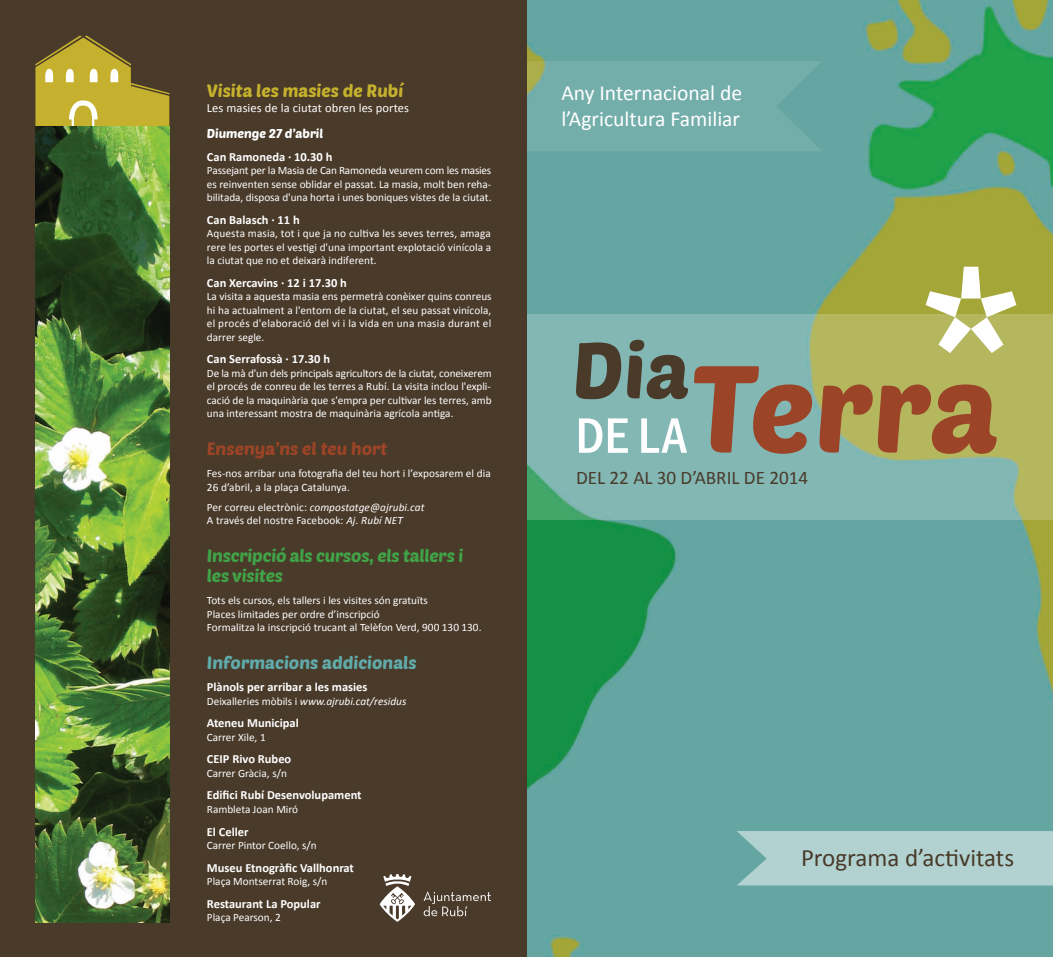
<style>
.page{position:relative;width:1053px;height:957px;background:#fff}
.page>*{position:absolute;margin:0;border:0;box-sizing:border-box;transform-origin:0 0}
.t1{font:121.62px "Poetsen One";color:#9c4427}
.t2{font:77.75px "Poetsen One";color:#493a2a}
.t3{font:500 condensed 51.62px "Franklin Gothic";color:#fff}
.t4{font:25px "Calibri";color:#493a2a}
.t5{font:21.62px/25.9px "Calibri";color:#fff}
.t6{font:19.12px "Calibri";color:#493a2a}
.t7{font:17.5px/20px "Poetsen One";letter-spacing:-.015em;color:#41a247}
.t8{font:17.5px "Poetsen One";color:#60aaaa}
.t9{font:17.5px "Poetsen One";color:#c5b12d}
.t10{font:17.5px "Poetsen One";color:#9c4427}
.t11{font:700 12.5px "Calibri";color:#fff}
.t12{font:12.5px/26.2px "Calibri";letter-spacing:.01em;color:#fff}
.t13{font:11.25px/13.5px "Calibri";color:#fff;text-align:justify}
.t14{font:italic 11.25px "Calibri";color:#fff}
.s1{font-family:"Poetsen One"}
.s2{font-style:italic}
.s3{font-style:normal}
</style>
<div class="page">
<img style="left:526px;top:0;width:526px;height:957px">
<svg style="left:526px;top:314px;width:526px;height:205px;background:#91b698"></svg>
<svg style="left:526px;top:61px;width:295px;height:90px;background:#73ada8"></svg>
<div style="left:736px;top:831px;width:316px;height:54px;background:#b1d2d0"></div>
<svg style="left:925px;top:267px;width:91px;height:86px"></svg>
<div style="left:0;top:0;width:526px;height:957px;background:#493a2a"></div>
<svg style="left:35px;top:35px;width:134px;height:91px"></svg>
<svg style="left:379px;top:874px;width:36px;height:48px"></svg>
<svg style="left:423px;top:891px;width:68px;height:26px"></svg>
<img style="left:35px;top:126px;width:134px;height:796px">
<p class="t9" style="left:207px;top:79px;width:198px">Visita les masies de Rubí</p>
<p class="t12" style="left:207px;top:94px;width:204px">Les masies de la ciutat obren les portes<br><span class="s1">Diumenge 27 d’abril</span></p>
<p class="t11" style="left:207px;top:149px;width:127px">Can Ramoneda · 10.30 h</p>
<p class="t13" style="left:207px;top:163px;width:286px">Passejant per la Masia de Can Ramoneda veurem com les masies es reinventen sense oblidar el passat. La masia, molt ben reha&shy;bilitada, disposa d'una horta i unes boniques vistes de la ciutat.</p>
<p class="t11" style="left:207px;top:212px;width:94px">Can Balasch · 11 h</p>
<p class="t13" style="left:207px;top:226px;width:286px">Aquesta masia, tot i que ja no cultiva les seves terres, amaga rere les portes el vestigi d'una important explotació vinícola a la ciutat que no et deixarà indiferent.</p>
<p class="t11" style="left:207px;top:275px;width:141px">Can Xercavins · 12 i 17.30 h</p>
<p class="t13" style="left:207px;top:289px;width:286px">La visita a aquesta masia ens permetrà conèixer quins conreus hi ha actualment a l'entorn de la ciutat, el seu passat vinícola, el procés d'elaboració del vi i la vida en una masia durant el darrer segle.</p>
<p class="t11" style="left:207px;top:351px;width:125px">Can Serrafossà · 17.30 h</p>
<p class="t13" style="left:207px;top:366px;width:286px">De la mà d'un dels principals agricultors de la ciutat, coneixerem el procés de conreu de les terres a Rubí. La visita inclou l'expli&shy;cació de la maquinària que s'empra per cultivar les terres, amb una interessant mostra de maquinària agrícola antiga.</p>
<p class="t10" style="left:207px;top:437px;width:182px">Ensenya’ns el teu hort</p>
<p class="t13" style="left:207px;top:466px;width:285px">Fes-nos arribar una fotografia del teu hort i l’exposarem el dia<br>26 d’abril, a la plaça Catalunya.</p>
<p class="t13" style="left:207px;top:500px;width:219px">Per correu electrònic: <span class="s2">compostatge@ajrubi.cat<br></span>A través del nostre Facebook: <span class="s2">Aj. Rubí NET</span></p>
<p class="t7" style="left:207px;top:545px;width:258px">Inscripció als cursos, els tallers i les visites</p>
<p class="t13" style="left:207px;top:593px;width:276px;text-align:left">Tots els cursos, els tallers i les visites són gratuïts<br>Places limitades per ordre d’inscripció<br>Formalitza la inscripció trucant al Telèfon Verd, 900 130 130.</p>
<p class="t8" style="left:207px;top:651px;width:211px">Informacions addicionals</p>
<p class="t11" style="left:207px;top:679px;width:162px">Plànols per arribar a les masies</p>
<p class="t14" style="left:207px;top:694px;width:201px"><span class="s3">Deixalleries mòbils i</span> www.ajrubi.cat/residus</p>
<p class="t11" style="left:207px;top:715px;width:93px">Ateneu Municipal</p>
<p class="t13" style="left:207px;top:730px;width:60px">Carrer Xile, 1</p>
<p class="t11" style="left:207px;top:751px;width:86px">CEIP Rivo Rubeo</p>
<p class="t13" style="left:207px;top:766px;width:82px">Carrer Gràcia, s/n</p>
<p class="t11" style="left:207px;top:787px;width:156px">Edifici Rubí Desenvolupament</p>
<p class="t13" style="left:207px;top:802px;width:93px">Rambleta Joan Miró</p>
<p class="t11" style="left:207px;top:823px;width:43px">El Celler</p>
<p class="t13" style="left:207px;top:838px;width:111px">Carrer Pintor Coello, s/n</p>
<p class="t11" style="left:207px;top:859px;width:148px">Museu Etnogràfic Vallhonrat</p>
<p class="t13" style="left:207px;top:874px;width:122px">Plaça Montserrat Roig, s/n</p>
<p class="t11" style="left:207px;top:895px;width:115px">Restaurant La Popular</p>
<p class="t13" style="left:207px;top:910px;width:75px">Plaça Pearson, 2</p>
<p class="t5" style="left:561px;top:79px;width:182px">Any Internacional de l’Agricultura Familiar</p>
<p class="t2" style="left:572px;top:321px;width:119px">Dia</p>
<p class="t1" style="left:690px;top:331px;width:310px">Terra</p>
<p class="t3" style="left:575px;top:402px;width:113px">DE LA</p>
<p class="t6" style="left:576px;top:466px;width:234px">DEL 22 AL 30 D’ABRIL DE 2014</p>
<p class="t4" style="left:801px;top:842px;width:214px">Programa d’activitats</p>
</div>
